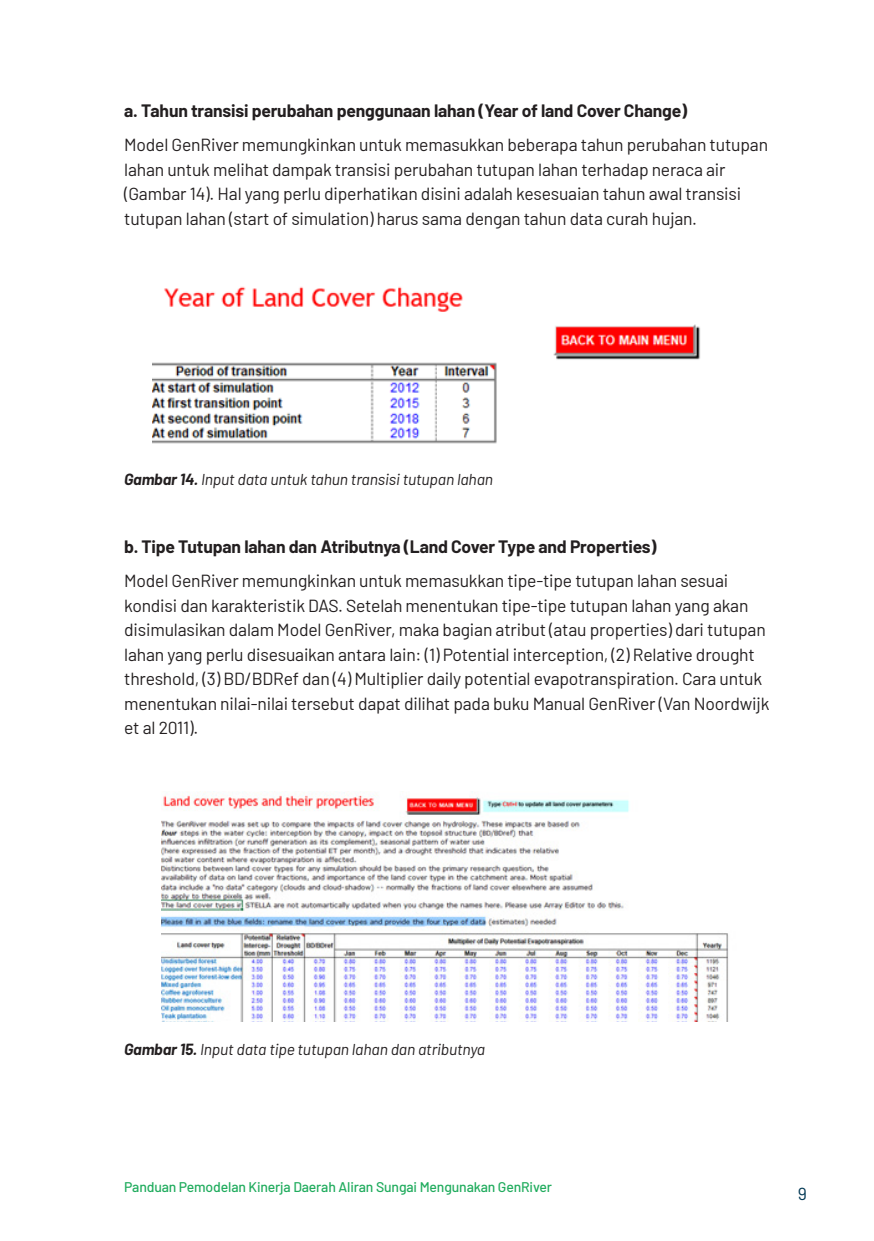
<style>
.page{position:relative;width:874px;height:1241px;background:#fff}
.page>*{position:absolute;margin:0;border:0;box-sizing:border-box;transform-origin:0 0}
.t1{font:17.5px/24.5px "Barlow";letter-spacing:-.01em;color:#231f20}
.t2{font:700 17.5px "Barlow";letter-spacing:-.01em;color:#231f20}
.t3{font:17.5px "Barlow";color:#013753}
.caption_figure{font:italic 15.75px "Barlow";letter-spacing:-.01em;color:#231f20}
.t4{font:500 14px "Barlow";letter-spacing:-.01em;color:#21ac5e}
.s1{font-weight:700}
</style>
<div class="page">
<img style="left:152px;top:286px;width:548px;height:158px">
<img style="left:161px;top:791px;width:567px;height:230px">
<p class="t2" style="left:124px;top:97px;width:564px">a. Tahun transisi perubahan penggunaan lahan (Year of land Cover Change)</p>
<p class="t1" style="left:124px;top:131px;width:645px">Model GenRiver memungkinkan untuk memasukkan beberapa tahun perubahan tutupan lahan untuk melihat dampak transisi perubahan tutupan lahan terhadap neraca air (Gambar 14). Hal yang perlu diperhatikan disini adalah kesesuaian tahun awal transisi tutupan lahan (start of simulation) harus sama dengan tahun data curah hujan.</p>
<p class="caption_figure" style="left:124px;top:467px;width:370px"><span class="s1">Gambar 14.</span> Input data untuk tahun transisi tutupan lahan</p>
<p class="t2" style="left:124px;top:533px;width:533px">b. Tipe Tutupan lahan dan Atributnya (Land Cover Type and Properties)</p>
<p class="t1" style="left:124px;top:567px;width:646px">Model GenRiver memungkinkan untuk memasukkan tipe-tipe tutupan lahan sesuai kondisi dan karakteristik DAS. Setelah menentukan tipe-tipe tutupan lahan yang akan disimulasikan dalam Model GenRiver, maka bagian atribut (atau properties) dari tutupan lahan yang perlu disesuaikan antara lain: (1) Potential interception, (2) Relative drought threshold, (3) BD/BDRef dan (4) Multiplier daily potential evapotranspiration. Cara untuk menentukan nilai-nilai tersebut dapat dilihat pada buku Manual GenRiver (Van Noordwijk et al 2011).</p>
<p class="caption_figure" style="left:124px;top:1037px;width:362px"><span class="s1">Gambar 15.</span> Input data tipe tutupan lahan dan atributnya</p>
<p class="t4" style="left:124px;top:1176px;width:429px">Panduan Pemodelan Kinerja Daerah Aliran Sungai Mengunakan GenRiver</p>
<p class="t3" style="left:797px;top:1180px;width:11px">9</p>
</div>
